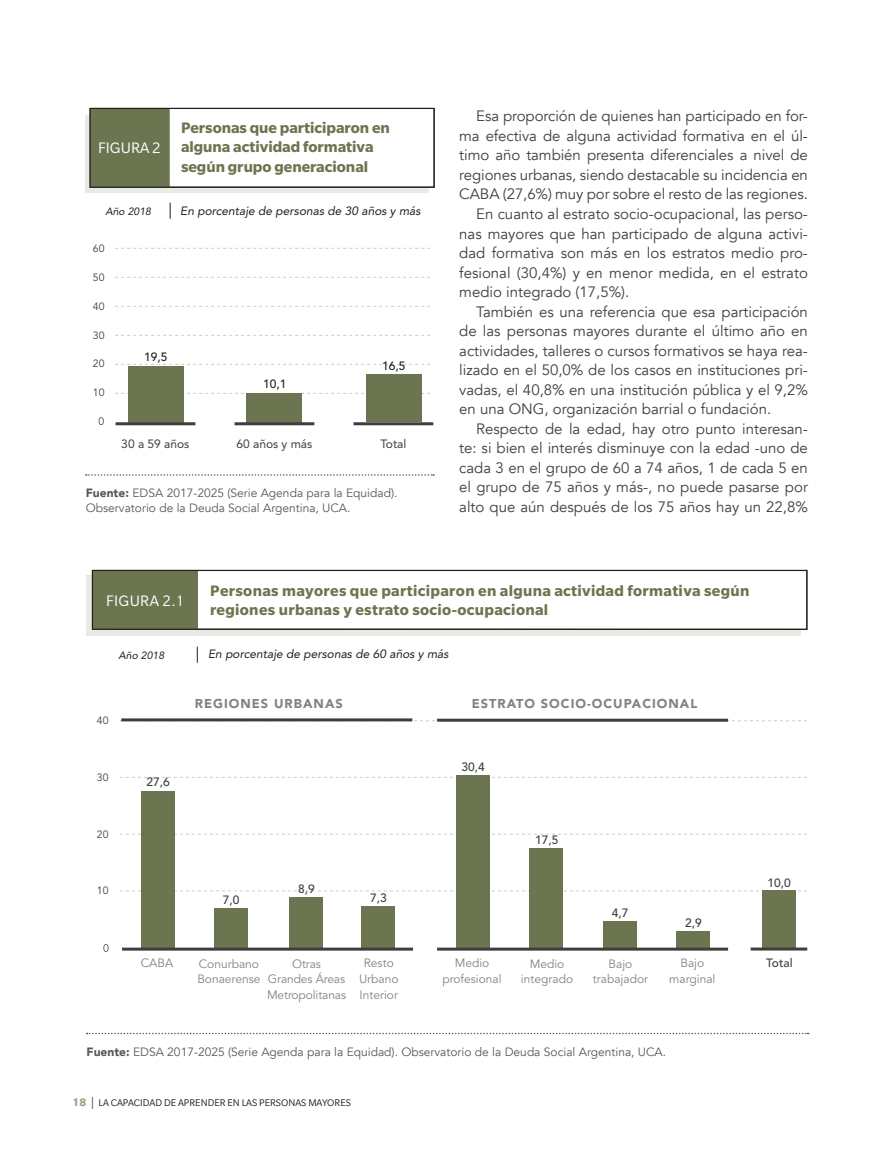
<style>
.page{position:relative;width:893px;height:1149px;background:#fff}
.page>*{position:absolute;margin:0;border:0;box-sizing:border-box;transform-origin:0 0}
.t1{font:700 16.5px/19.5px "Slate";letter-spacing:.02em;color:#6b7650}
.t2{font:700 16.5px/19.5px "Slate";color:#6b7650}
.t3{font:16.5px "Slate";letter-spacing:.01em;color:#fff}
.t4{font:15px "Avenir";color:#3e3e3f}
.t5{font:900 12.75px "Avenir";letter-spacing:.08em;color:#808285}
.t6{font:12px/15px "Avenir";color:#57585a}
.t7{font:12px/15.6px "Avenir";color:#808285;text-align:center}
.t8{font:italic 12px "Avenir";color:#231f20}
.t9{font:500 12px "Avenir";color:#3e3e3f}
.t10{font:12px "Avenir";color:#3e3e3f}
.t11{font:500 12px "Avenir";color:#231f20}
.t12{font:10.5px "Slate";color:#231f20}
.t13{font:10.5px "Avenir";color:#3e3e3f}
.t14{font:italic 10.5px "Avenir";color:#231f20}
.s1{font-weight:900}
.s2{font-weight:700;font-size:12px;color:#9b9f85}
.s3{font-family:"Chaparral Pro";font-size:12px}
</style>
<div class="page">
<svg style="left:86px;top:474px;width:348px;height:1px"></svg>
<svg style="left:170px;top:203px;width:1px;height:16px"></svg>
<div style="left:85px;top:115px;width:343px;height:77px;background:#eaeae4"></div>
<div style="left:90px;top:108px;width:344px;height:79px;background:#fff"></div>
<div style="left:90px;top:108px;width:80px;height:79px;background:#6b7650"></div>
<div style="left:90px;top:108px;width:345px;height:80px;border:1px solid #231f20"></div>
<svg style="left:115px;top:248px;width:315px;height:1px"></svg>
<svg style="left:115px;top:393px;width:315px;height:1px"></svg>
<svg style="left:115px;top:277px;width:315px;height:1px"></svg>
<svg style="left:115px;top:335px;width:315px;height:1px"></svg>
<svg style="left:115px;top:306px;width:315px;height:1px"></svg>
<svg style="left:115px;top:364px;width:315px;height:1px"></svg>
<svg style="left:99px;top:417px;width:5px;height:8px"></svg>
<div style="left:128px;top:365px;width:56px;height:57px;background:#6b7650"></div>
<div style="left:247px;top:393px;width:55px;height:29px;background:#6b7650"></div>
<div style="left:366px;top:374px;width:56px;height:48px;background:#6b7650"></div>
<hr style="left:116px;top:422px;width:79px;height:3px;background:#3e3e3f">
<hr style="left:235px;top:422px;width:79px;height:3px;background:#3e3e3f">
<hr style="left:353px;top:422px;width:80px;height:3px;background:#3e3e3f">
<svg style="left:120px;top:720px;width:687px;height:1px"></svg>
<svg style="left:120px;top:890px;width:687px;height:1px"></svg>
<svg style="left:120px;top:833px;width:687px;height:1px"></svg>
<div style="left:86px;top:574px;width:714px;height:61px;background:linear-gradient(to right,#eaeae4,#eaeae4)"></div>
<div style="left:92px;top:570px;width:715px;height:59px;background:#fff"></div>
<div style="left:92px;top:570px;width:105px;height:59px;background:#6b7650"></div>
<div style="left:92px;top:569px;width:715px;height:60px;border:1px solid #231f20"></div>
<svg style="left:103px;top:944px;width:5px;height:7px"></svg>
<div style="left:457px;top:775px;width:33px;height:172px;background:#6b7650"></div>
<div style="left:530px;top:848px;width:33px;height:99px;background:#6b7650"></div>
<div style="left:603px;top:921px;width:33px;height:26px;background:#6b7650"></div>
<div style="left:677px;top:931px;width:33px;height:16px;background:#6b7650"></div>
<div style="left:762px;top:890px;width:33px;height:57px;background:#6b7650"></div>
<svg style="left:197px;top:646px;width:1px;height:16px"></svg>
<hr style="left:751px;top:947px;width:56px;height:3px;background:#3e3e3f">
<hr style="left:437px;top:947px;width:291px;height:3px;background:#3e3e3f">
<hr style="left:437px;top:718px;width:291px;height:3px;background:#3e3e3f">
<hr style="left:121px;top:718px;width:291px;height:3px;background:#3e3e3f">
<div style="left:142px;top:791px;width:33px;height:156px;background:#6b7650"></div>
<div style="left:215px;top:908px;width:33px;height:39px;background:#6b7650"></div>
<div style="left:290px;top:897px;width:33px;height:50px;background:#6b7650"></div>
<div style="left:362px;top:906px;width:33px;height:41px;background:#6b7650"></div>
<hr style="left:122px;top:947px;width:291px;height:3px;background:#3e3e3f">
<svg style="left:87px;top:1032px;width:722px;height:1px"></svg>
<p class="t3" style="left:98px;top:139px;width:64px">FIGURA 2</p>
<p class="t2" style="left:181px;top:118px;width:210px">Personas que participaron en alguna actividad formativa según grupo generacional</p>
<p class="t14" style="left:105px;top:205px;width:47px">Año 2018</p>
<p class="t8" style="left:180px;top:203px;width:242px">En porcentaje de personas de 30 años y más</p>
<p class="t13" style="left:93px;top:242px;width:13px">60</p>
<p class="t13" style="left:93px;top:271px;width:13px">50</p>
<p class="t13" style="left:93px;top:300px;width:13px">40</p>
<p class="t13" style="left:93px;top:328px;width:13px">30</p>
<p class="t13" style="left:93px;top:357px;width:13px">20</p>
<p class="t13" style="left:93px;top:386px;width:13px">10</p>
<p class="t11" style="left:144px;top:346px;width:25px">19,5</p>
<p class="t11" style="left:263px;top:373px;width:25px">10,1</p>
<p class="t11" style="left:382px;top:355px;width:25px">16,5</p>
<p class="t10" style="left:121px;top:433px;width:70px">30 a 59 años</p>
<p class="t10" style="left:236px;top:433px;width:77px">60 años y más</p>
<p class="t10" style="left:380px;top:433px;width:28px">Total</p>
<p class="t6" style="left:86px;top:486px;width:313px"><span class="s1">Fuente:</span> EDSA 2017-2025 (Serie Agenda para la Equidad).<br>Observatorio de la Deuda Social Argentina, UCA.</p>
<p class="t4" style="left:476px;top:107px;width:333px">Esa proporción de quienes han participado en for-</p>
<p class="t4" style="left:459px;top:127px;width:350px">ma efectiva de alguna actividad formativa en el úl-</p>
<p class="t4" style="left:459px;top:146px;width:350px">timo año también presenta diferenciales a nivel de</p>
<p class="t4" style="left:459px;top:166px;width:350px">regiones urbanas, siendo destacable su incidencia en</p>
<p class="t4" style="left:459px;top:185px;width:350px">CABA (27,6%) muy por sobre el resto de las regiones.</p>
<p class="t4" style="left:476px;top:205px;width:333px">En cuanto al estrato socio-ocupacional, las perso-</p>
<p class="t4" style="left:459px;top:224px;width:350px">nas mayores que han participado de alguna activi-</p>
<p class="t4" style="left:459px;top:244px;width:350px">dad formativa son más en los estratos medio pro-</p>
<p class="t4" style="left:459px;top:263px;width:350px">fesional (30,4%) y en menor medida, en el estrato</p>
<p class="t4" style="left:459px;top:283px;width:172px">medio integrado (17,5%).</p>
<p class="t4" style="left:476px;top:302px;width:333px">También es una referencia que esa participación</p>
<p class="t4" style="left:459px;top:322px;width:350px">de las personas mayores durante el último año en</p>
<p class="t4" style="left:459px;top:341px;width:350px">actividades, talleres o cursos formativos se haya rea-</p>
<p class="t4" style="left:459px;top:361px;width:350px">lizado en el 50,0% de los casos en instituciones pri-</p>
<p class="t4" style="left:459px;top:380px;width:350px">vadas, el 40,8% en una institución pública y el 9,2%</p>
<p class="t4" style="left:459px;top:400px;width:314px">en una ONG, organización barrial o fundación.</p>
<p class="t4" style="left:476px;top:419px;width:333px">Respecto de la edad, hay otro punto interesan-</p>
<p class="t4" style="left:459px;top:439px;width:350px">te: si bien el interés disminuye con la edad -uno de</p>
<p class="t4" style="left:459px;top:458px;width:350px">cada 3 en el grupo de 60 a 74 años, 1 de cada 5 en</p>
<p class="t4" style="left:459px;top:478px;width:350px">el grupo de 75 años y más-, no puede pasarse por</p>
<p class="t4" style="left:459px;top:497px;width:350px">alto que aún después de los 75 años hay un 22,8%</p>
<p class="t3" style="left:106px;top:592px;width:80px">FIGURA 2.1</p>
<p class="t1" style="left:210px;top:580px;width:541px">Personas mayores que participaron en alguna actividad formativa según regiones urbanas y estrato socio-ocupacional</p>
<p class="t14" style="left:119px;top:648px;width:47px">Año 2018</p>
<p class="t8" style="left:208px;top:646px;width:242px">En porcentaje de personas de 60 años y más</p>
<p class="t13" style="left:97px;top:714px;width:13px">40</p>
<p class="t13" style="left:97px;top:771px;width:13px">30</p>
<p class="t5" style="left:195px;top:692px;width:149px">REGIONES URBANAS</p>
<p class="t9" style="left:147px;top:771px;width:25px">27,6</p>
<p class="t5" style="left:472px;top:692px;width:227px">ESTRATO SOCIO-OCUPACIONAL</p>
<p class="t9" style="left:462px;top:756px;width:25px">30,4</p>
<p class="t13" style="left:97px;top:827px;width:13px">20</p>
<p class="t13" style="left:97px;top:884px;width:13px">10</p>
<p class="t9" style="left:223px;top:888px;width:18px">7,0</p>
<p class="t9" style="left:298px;top:877px;width:18px">8,9</p>
<p class="t9" style="left:370px;top:886px;width:18px">7,3</p>
<p class="t7" style="left:141px;top:955px;width:34px">CABA</p>
<p class="t7" style="left:197px;top:955px;width:65px;text-align:left">Conurbano<br>Bonaerense</p>
<p class="t7" style="left:267px;top:955px;width:81px">Otras<br>Grandes Áreas<br>Metropolitanas</p>
<p class="t7" style="left:359px;top:955px;width:41px">Resto<br>Urbano<br>Interior</p>
<p class="t9" style="left:535px;top:829px;width:25px">17,5</p>
<p class="t9" style="left:612px;top:901px;width:18px">4,7</p>
<p class="t9" style="left:685px;top:912px;width:18px">2,9</p>
<p class="t7" style="left:442px;top:955px;width:61px">Medio profesional</p>
<p class="t7" style="left:521px;top:955px;width:54px">Medio integrado</p>
<p class="t7" style="left:593px;top:955px;width:57px">Bajo trabajador</p>
<p class="t7" style="left:669px;top:955px;width:48px">Bajo marginal</p>
<p class="t6" style="left:87px;top:1044px;width:581px"><span class="s1">Fuente:</span> EDSA 2017-2025 (Serie Agenda para la Equidad). Observatorio de la Deuda Social Argentina, UCA.</p>
<p class="t12" style="left:73px;top:1096px;width:280px"><span class="s2">18</span> <span class="s3">|</span> LA CAPACIDAD DE APRENDER EN LAS PERSONAS MAYORES</p>
<p class="t9" style="left:767px;top:871px;width:25px">10,0</p>
<p class="t9" style="left:766px;top:952px;width:28px">Total</p>
</div>
